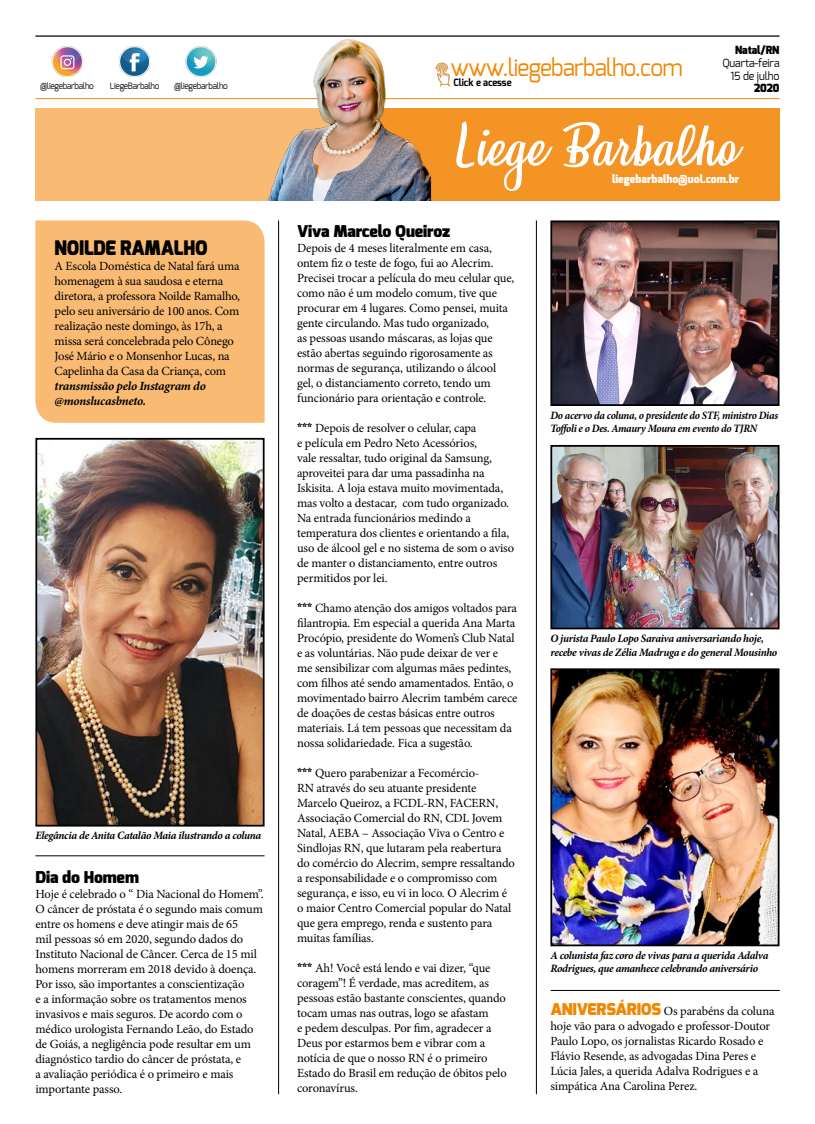
<style>
.page{position:relative;width:815px;height:1124px;background:#fff}
.page>*{position:absolute;margin:0;border:0;box-sizing:border-box;transform-origin:0 0}
.t1{font:51.25px "Honeymoon Personal Use";color:#fff}
.t2{font:23.88px "Exo";letter-spacing:-.03em;color:#f18700;scale:.95 1}
.t3{font:900 20px "Exo";letter-spacing:-.01em;color:#000;scale:.93 1}
.t4{font:900 16.25px "Exo";letter-spacing:-.01em;color:#000}
.t5{font:12.5px/15px "Minion Pro";letter-spacing:-.01em;color:#000}
.t6{font:italic 700 12.5px/15px "Minion Pro";letter-spacing:-.02em;color:#000}
.t7{font:italic 700 11.25px/13.5px "Minion Pro";letter-spacing:-.03em;color:#000}
.t8{font:italic 700 11.25px/13.5px "Minion Pro";letter-spacing:-.03em;color:#000;scale:.94 1}
.t9{font:900 11.25px "Exo";color:#fff;scale:.95 1}
.t10{font:11.25px/12.5px "Exo";letter-spacing:-.01em;color:#000;text-align:right;scale:.95 1}
.t11{font:900 11.25px "Exo";letter-spacing:-.01em;color:#000;scale:.95 1}
.t12{font:700 10px "Exo";letter-spacing:-.01em;color:#000;scale:.95 1}
.t13{font:8.75px "Exo";letter-spacing:-.03em;color:#000;scale:.95 1}
.s1{font-family:"Exo";font-weight:900}
.s2{font-family:"Exo";font-weight:900;font-size:16.25px;color:#f18700}
</style>
<div class="page">
<hr style="left:35px;top:35px;width:745px;height:2px;background:#000">
<hr style="left:35px;top:98px;width:745px;height:1px;background:#f18700">
<img style="left:52px;top:47px;width:30px;height:30px">
<img style="left:119px;top:47px;width:31px;height:30px">
<img style="left:186px;top:47px;width:30px;height:30px">
<div style="left:35px;top:108px;width:745px;height:93px;background:#f9ba73"></div>
<div style="left:331px;top:108px;width:449px;height:93px;background:#f49425"></div>
<img style="left:242px;top:35px;width:235px;height:166px">
<div style="left:35px;top:220px;width:230px;height:203px;background:#f9ba73"></div>
<hr style="left:35px;top:855px;width:230px;height:1px;background:#000">
<hr style="left:278px;top:220px;width:1px;height:873px;background:#000">
<hr style="left:536px;top:220px;width:1px;height:873px;background:#000">
<img style="left:38px;top:441px;width:224px;height:382px">
<div style="left:35px;top:438px;width:230px;height:388px;border:2px solid #000"></div>
<hr style="left:551px;top:989px;width:229px;height:1px;background:#000">
<img style="left:553px;top:223px;width:223px;height:180px">
<div style="left:550px;top:220px;width:229px;height:186px;border:2px solid #000"></div>
<img style="left:553px;top:671px;width:223px;height:272px">
<div style="left:550px;top:668px;width:229px;height:278px;border:2px solid #000"></div>
<img style="left:553px;top:448px;width:223px;height:178px">
<div style="left:550px;top:445px;width:229px;height:184px;border:2px solid #000"></div>
<img style="left:429px;top:61px;width:27px;height:26px">
<p class="t13" style="left:40px;top:80px;width:58px">@liegebarbalho</p>
<p class="t13" style="left:110px;top:80px;width:54px">LiegeBarbalho</p>
<p class="t13" style="left:174px;top:80px;width:58px">@liegebarbalho</p>
<h3 class="t3" style="left:55px;top:235px;width:166px">NOILDE RAMALHO</h3>
<p class="t5" style="left:55px;top:258px;width:187px">A Escola Doméstica de Natal fará uma homenagem à sua saudosa e eterna diretora, a professora Noilde Ramalho, pelo seu aniversário de 100 anos. Com realização neste domingo, às 17h, a missa será concelebrada pelo Cônego José Mário e o Monsenhor Lucas, na Capelinha da Casa da Criança, com</p>
<p class="t6" style="left:55px;top:378px;width:153px">transmissão pelo Instagram do @monslucasbneto.</p>
<p class="t7" style="left:35px;top:828px;width:227px">Elegância de Anita Catalão Maia ilustrando a coluna</p>
<h3 class="t4" style="left:35px;top:866px;width:105px">Dia do Homem</h3>
<p class="t5" style="left:35px;top:886px;width:230px">Hoje é celebrado o “ Dia Nacional do Homem”.<br>O câncer de próstata é o segundo mais comum entre os homens e deve atingir mais de 65<br>mil pessoas só em 2020, segundo dados do Instituto Nacional de Câncer. Cerca de 15 mil homens morreram em 2018 devido à doença.<br>Por isso, são importantes a conscientização<br>e a informação sobre os tratamentos menos invasivos e mais seguros. De acordo com o médico urologista Fernando Leão, do Estado de Goiás, a negligência pode resultar em um diagnóstico tardio do câncer de próstata, e<br>a avaliação periódica é o primeiro e mais importante passo.</p>
<p class="t11" style="left:735px;top:43px;width:48px">Natal/RN</p>
<p class="t10" style="left:722px;top:57px;width:62px">Quarta-feira<br>15 de julho</p>
<p class="t11" style="left:754px;top:81px;width:28px">2020</p>
<h2 class="t2" style="left:451px;top:52px;width:246px">www.liegebarbalho.com</h2>
<p class="t12" style="left:454px;top:76px;width:63px">Click e acesse</p>
<h1 class="t1" style="left:458px;top:117px;width:281px">Liege Barbalho</h1>
<p class="t9" style="left:612px;top:171px;width:135px">liegebarbalho@uol.com.br</p>
<h3 class="t4" style="left:297px;top:220px;width:155px">Viva Marcelo Queiroz</h3>
<p class="t5" style="left:297px;top:240px;width:219px">Depois de 4 meses literalmente em casa, ontem fiz o teste de fogo, fui ao Alecrim.<br>Precisei trocar a película do meu celular que, como não é um modelo comum, tive que procurar em 4 lugares. Como pensei, muita gente circulando. Mas tudo organizado,<br>as pessoas usando máscaras, as lojas que estão abertas seguindo rigorosamente as normas de segurança, utilizando o álcool gel, o distanciamento correto, tendo um funcionário para orientação e controle.</p>
<p class="t5" style="left:297px;top:420px;width:219px"><span class="s1">***</span> Depois de resolver o celular, capa<br>e película em Pedro Neto Acessórios,<br>vale ressaltar, tudo original da Samsung, aproveitei para dar uma passadinha na Iskisita. A loja estava muito movimentada, mas volto a destacar, com tudo organizado.<br>Na entrada funcionários medindo a temperatura dos clientes e orientando a fila, uso de álcool gel e no sistema de som o aviso de manter o distanciamento, entre outros permitidos por lei.</p>
<p class="t5" style="left:297px;top:600px;width:222px"><span class="s1">***</span> Chamo atenção dos amigos voltados para filantropia. Em especial a querida Ana Marta Procópio, presidente do Women’s Club Natal e as voluntárias. Não pude deixar de ver e<br>me sensibilizar com algumas mães pedintes, com filhos até sendo amamentados. Então, o movimentado bairro Alecrim também carece de doações de cestas básicas entre outros materiais. Lá tem pessoas que necessitam da nossa solidariedade. Fica a sugestão.</p>
<p class="t5" style="left:297px;top:765px;width:219px"><span class="s1">***</span> Quero parabenizar a Fecomércio-<br>RN através do seu atuante presidente Marcelo Queiroz, a FCDL-RN, FACERN, Associação Comercial do RN, CDL Jovem Natal, AEBA – Associação Viva o Centro e Sindlojas RN, que lutaram pela reabertura do comércio do Alecrim, sempre ressaltando a responsabilidade e o compromisso com segurança, e isso, eu vi in loco. O Alecrim é o maior Centro Comercial popular do Natal que gera emprego, renda e sustento para muitas famílias.</p>
<p class="t5" style="left:297px;top:960px;width:211px"><span class="s1">***</span> Ah! Você está lendo e vai dizer, “que coragem”! É verdade, mas acreditem, as pessoas estão bastante conscientes, quando tocam umas nas outras, logo se afastam<br>e pedem desculpas. Por fim, agradecer a Deus por estarmos bem e vibrar com a notícia de que o nosso RN é o primeiro Estado do Brasil em redução de óbitos pelo coronavírus.</p>
<p class="t8" style="left:550px;top:408px;width:244px">Do acervo da coluna, o presidente do STF, ministro Dias<br>Toffoli e o Des. Amaury Moura em evento do TJRN</p>
<p class="t7" style="left:550px;top:631px;width:228px">O jurista Paulo Lopo Saraiva aniversariando hoje, recebe vivas de Zélia Madruga e do general Mousinho</p>
<p class="t7" style="left:550px;top:948px;width:219px">A colunista faz coro de vivas para a querida Adalva<br>Rodrigues, que amanhece celebrando aniversário</p>
<p class="t5" style="left:550px;top:1003px;width:226px"><span class="s2">ANIVERSÁRIOS</span> Os parabéns da coluna hoje vão para o advogado e professor-Doutor Paulo Lopo, os jornalistas Ricardo Rosado e Flávio Resende, as advogadas Dina Peres e Lúcia Jales, a querida Adalva Rodrigues e a simpática Ana Carolina Perez.</p>
</div>
